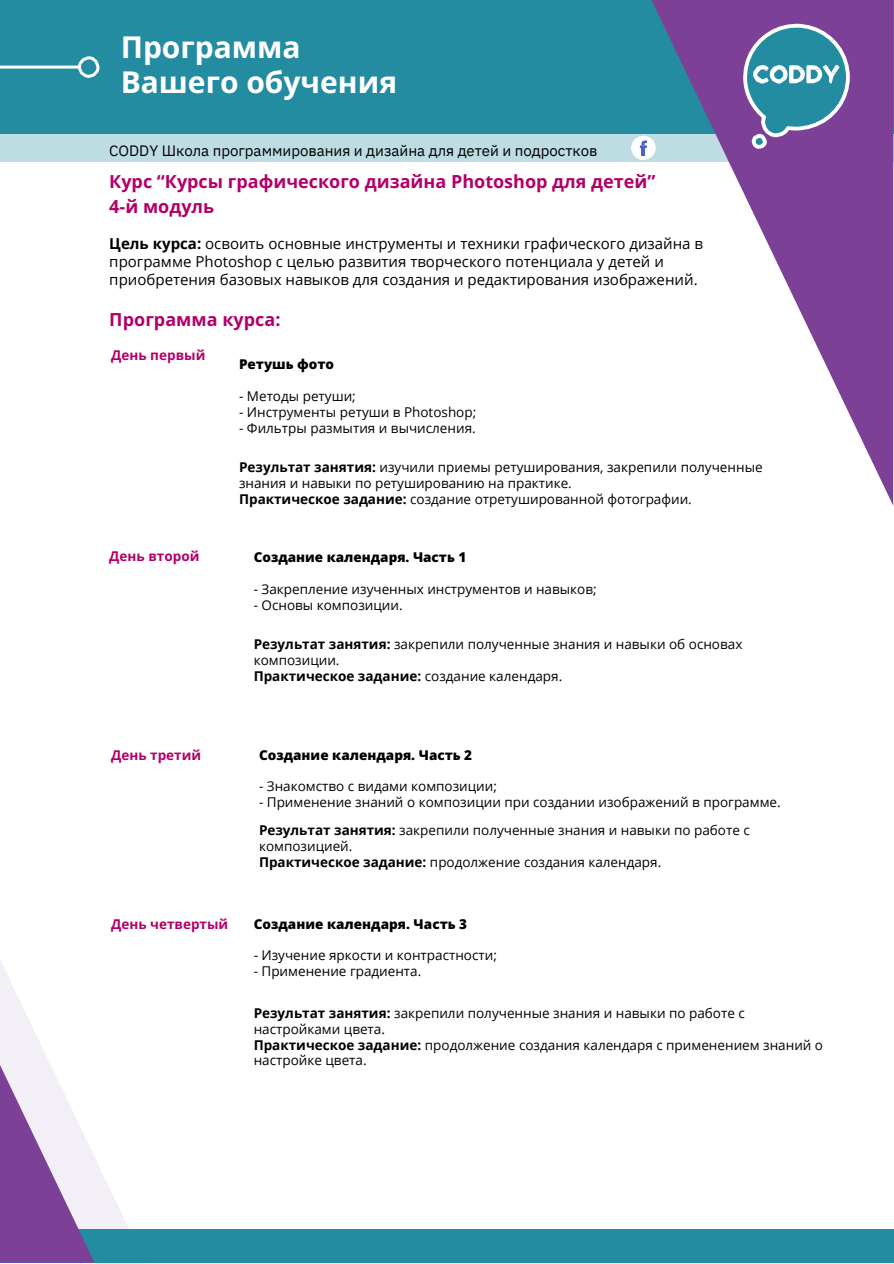
<style>
.page{position:relative;width:894px;height:1264px;background:#fff}
.page>*{position:absolute;margin:0;border:0;box-sizing:border-box;transform-origin:0 0}
.t1{font:700 30px/34.8px "Open Sans";color:#fff}
.t2{font:700 18px/24.8px "Open Sans";color:#b10069}
.t3{font:15px/18px "Open Sans";color:#000}
.t4{font:15px "IBM Plex Sans";color:#000}
.t5{font:13.5px/15.8px "Open Sans";color:#000}
.t6{font:800 13.5px "Open Sans";color:#000}
.t7{font:700 13.5px "Open Sans";color:#b10069}
.t8{font:700 13.5px "Open Sans";color:#000}
.s1{font-weight:700}
.s2{font-weight:400}
</style>
<div class="page">
<div style="left:0;top:0;width:893px;height:134px;background:#248ca1"></div>
<div style="left:0;top:134px;width:893px;height:28px;background:#bddde3"></div>
<svg style="left:651px;top:0;width:242px;height:505px"></svg>
<hr style="left:0;top:66px;width:79px;height:3px;background:#fff">
<svg style="left:76px;top:56px;width:24px;height:22px"></svg>
<svg style="left:741px;top:22px;width:110px;height:129px"></svg>
<svg style="left:631px;top:135px;width:24px;height:25px"></svg>
<div style="left:0;top:1229px;width:893px;height:32px;background:#248ca1"></div>
<svg style="left:0;top:960px;width:146px;height:303px"></svg>
<p class="t1" style="left:121px;top:29px;width:278px">Программа<br>Вашего обучения</p>
<p class="t4" style="left:109px;top:141px;width:489px">CODDY Школа программирования и дизайна для детей и подростков</p>
<p class="t2" style="left:109px;top:169px;width:547px">Курс “Курсы графического дизайна Photoshop для детей”<br>4-й модуль</p>
<p class="t3" style="left:109px;top:234px;width:595px"><span class="s1">Цель курса:</span> освоить основные инструменты и техники графического дизайна в программе Photoshop с целью развития творческого потенциала у детей и приобретения базовых навыков для создания и редактирования изображений.</p>
<h4 class="t2" style="left:109px;top:307px;width:173px">Программа курса:</h4>
<h3 class="t7" style="left:111px;top:345px;width:96px">День первый</h3>
<h1 class="t7" style="left:109px;top:546px;width:92px">День второй</h1>
<p class="t6" style="left:239px;top:354px;width:97px">Ретушь фото</p>
<p class="t5" style="left:239px;top:388px;width:118px">- Методы ретуши;</p>
<h4 class="t5" style="left:239px;top:404px;width:239px">- Инструменты ретуши в Photoshop;</h4>
<h4 class="t5" style="left:239px;top:420px;width:238px">- Фильтры размытия и вычисления.</h4>
<p class="t5" style="left:239px;top:458px;width:525px"><span class="s1">Результат занятия:</span> изучили приемы ретуширования, закрепили полученные знания и навыки по ретушированию на практике.</p>
<p class="t5" style="left:239px;top:491px;width:454px"><span class="s1">Практическое задание:</span> создание отретушированной фотографии.</p>
<p class="t6" style="left:253px;top:547px;width:214px">Создание календаря. Часть 1</p>
<p class="t5" style="left:253px;top:580px;width:344px">- Закрепление изученных инструментов и навыков;</p>
<p class="t5" style="left:253px;top:596px;width:150px">- Основы композиции.</p>
<p class="t5" style="left:253px;top:635px;width:490px"><span class="s1">Результат занятия:</span> закрепили полученные знания и навыки об основах композиции.</p>
<h4 class="t8" style="left:253px;top:666px;width:310px">Практическое задание: <span class="s2">создание календаря.</span></h4>
<p class="t7" style="left:111px;top:745px;width:92px">День третий</p>
<h2 class="t7" style="left:111px;top:914px;width:119px">День четвертый</h2>
<h3 class="t6" style="left:259px;top:745px;width:214px">Создание календаря. Часть 2</h3>
<h2 class="t5" style="left:259px;top:778px;width:239px">- Знакомство с видами композиции;</h2>
<h4 class="t5" style="left:259px;top:794px;width:523px">- Применение знаний о композиции при создании изображений в программе.</h4>
<h4 class="t5" style="left:259px;top:822px;width:492px"><span class="s1">Результат занятия:</span> закрепили полученные знания и навыки по работе с композицией.</h4>
<p class="t5" style="left:259px;top:853px;width:403px"><span class="s1">Практическое задание:</span> продолжение создания календаря.</p>
<p class="t6" style="left:253px;top:914px;width:215px">Создание календаря. Часть 3</p>
<p class="t5" style="left:253px;top:947px;width:245px">- Изучение яркости и контрастности;</p>
<p class="t5" style="left:253px;top:962px;width:169px">- Применение градиента.</p>
<h4 class="t5" style="left:253px;top:1004px;width:492px"><span class="s1">Результат занятия:</span> закрепили полученные знания и навыки по работе с настройками цвета.</h4>
<h4 class="t5" style="left:253px;top:1036px;width:570px"><span class="s1">Практическое задание:</span> продолжение создания календаря с применением знаний о настройке цвета.</h4>
</div>
